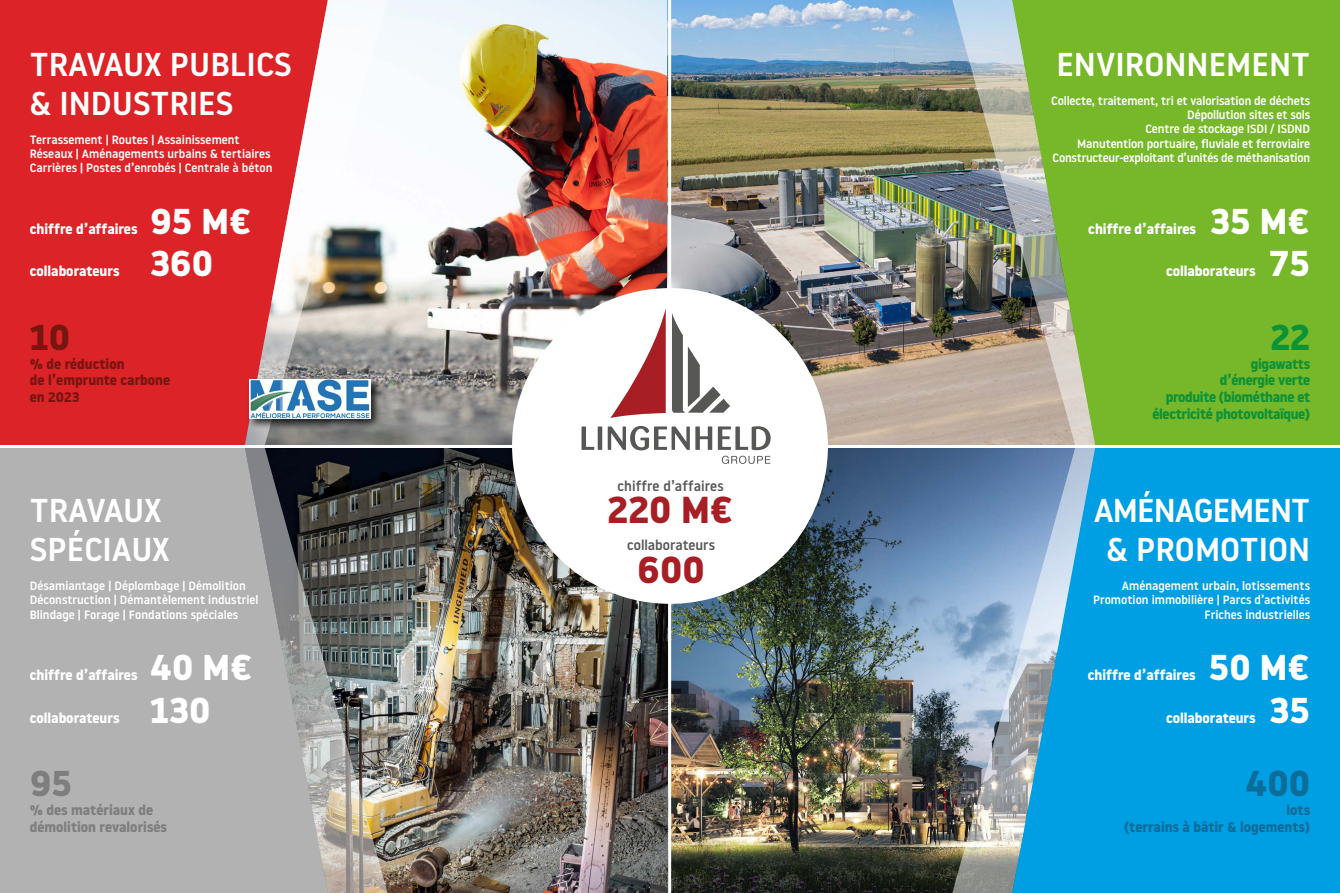
<style>
.page{position:relative;width:1340px;height:893px;background:#fff}
.page>*{position:absolute;margin:0;border:0;box-sizing:border-box;transform-origin:0 0}
.t1{font:700 37.5px "Noway";color:#a71e25}
.t2{font:700 35.85px "Noway";color:#fff}
.t3{font:700 35.85px "Noway";color:#0e6c99}
.t4{font:700 35.85px "Noway";color:#761610}
.t5{font:700 35.85px "Noway";color:#7e7e7e}
.t6{font:700 35.85px "Noway";color:#0c9337}
.t7{font:500 33px/39px "Noway";color:#fff}
.t8{font:500 33px/39px "Noway";letter-spacing:-.03em;color:#fff;text-align:center}
.t9{font:700 13.95px "Noway";color:#fff}
.t10{font:700 13.95px/16.6px "Noway";letter-spacing:-.025em;color:#0f9237;text-align:right}
.t11{font:700 13.95px/16.6px "Noway";color:#761610}
.t12{font:700 13.95px/16.6px "Noway";color:#7e7e7e}
.t13{font:500 13.95px "Noway";color:#575756}
.t14{font:700 13.95px/16.6px "Noway";color:#0e6c99;text-align:right}
.t15{font:500 12px/14.4px "Noway";color:#fff;text-align:right}
</style>
<div class="page">
<img style="left:393px;top:0;width:275px;height:445px">
<img style="left:393px;top:448px;width:275px;height:445px">
<img style="left:671px;top:0;width:275px;height:445px">
<img style="left:671px;top:448px;width:275px;height:445px">
<div style="left:1095px;top:448px;width:244px;height:445px;background:#009fe3"></div>
<div style="left:1095px;top:0;width:244px;height:445px;background:#76b82a"></div>
<div style="left:0;top:0;width:244px;height:445px;background:#dc2327"></div>
<div style="left:0;top:448px;width:244px;height:445px;background:#b3b2b2"></div>
<div style="left:512px;top:288px;width:316px;height:316px;background:#fff;border-radius:50%"></div>
<svg style="left:244px;top:0;width:149px;height:445px"></svg>
<img style="left:244px;top:448px;width:149px;height:445px">
<img style="left:946px;top:0;width:149px;height:445px">
<svg style="left:946px;top:448px;width:149px;height:445px;background:#6ba4c6"></svg>
<svg style="left:581px;top:426px;width:189px;height:24px"></svg>
<svg style="left:610px;top:311px;width:55px;height:107px"></svg>
<svg style="left:672px;top:313px;width:58px;height:100px"></svg>
<svg style="left:721px;top:456px;width:49px;height:8px"></svg>
<div style="left:247px;top:377px;width:135px;height:53px;background:#000;opacity:.75"></div>
<img style="left:249px;top:379px;width:122px;height:40px">
<h3 class="t7" style="left:30px;top:44px;width:264px">TRAVAUX PUBLICS &amp; INDUSTRIES</h3>
<p class="t15" style="left:30px;top:132px;width:244px;text-align:left">Terrassement | Routes | Assainissement<br>Réseaux | Aménagements urbains &amp; tertiaires<br>Carrières | Postes d’enrobés | Centrale à béton</p>
<h3 class="t7" style="left:1056px;top:44px;width:255px">ENVIRONNEMENT</h3>
<p class="t15" style="left:1051px;top:93px;width:260px">Collecte, traitement, tri et valorisation de déchets Dépollution sites et sols<br>Centre de stockage ISDI / ISDND<br>Manutention portuaire, fluviale et ferroviaire Constructeur-exploitant d’unités de méthanisation</p>
<p class="t9" style="left:30px;top:221px;width:109px">chiffre d’affaires</p>
<p class="t9" style="left:30px;top:263px;width:91px">collaborateurs</p>
<h2 class="t2" style="left:150px;top:200px;width:103px">95 M€</h2>
<h2 class="t2" style="left:150px;top:243px;width:64px">360</h2>
<h2 class="t2" style="left:1210px;top:200px;width:101px">35 M€</h2>
<p class="t9" style="left:1165px;top:263px;width:91px">collaborateurs</p>
<p class="t9" style="left:1088px;top:221px;width:109px">chiffre d’affaires</p>
<h2 class="t2" style="left:1268px;top:243px;width:43px">75</h2>
<h2 class="t4" style="left:30px;top:316px;width:42px">10</h2>
<h2 class="t6" style="left:1270px;top:316px;width:41px">22</h2>
<p class="t11" style="left:30px;top:356px;width:142px">% de réduction<br>de l’emprunte carbone en 2023</p>
<p class="t10" style="left:1152px;top:356px;width:159px">gigawatts<br>d’énergie verte<br>produite (biométhane et électricité photovoltaïque)</p>
<h3 class="t7" style="left:30px;top:491px;width:141px">TRAVAUX<br>SPÉCIAUX</h3>
<p class="t15" style="left:30px;top:578px;width:230px;text-align:left">Désamiantage | Déplombage | Démolition<br>Déconstruction | Démantèlement industriel<br>Blindage | Forage | Fondations spéciales</p>
<p class="t13" style="left:617px;top:476px;width:108px">chiffre d’affaires</p>
<h1 class="t1" style="left:607px;top:488px;width:127px">220 M€</h1>
<p class="t13" style="left:627px;top:536px;width:89px">collaborateurs</p>
<h1 class="t1" style="left:637px;top:548px;width:69px">600</h1>
<h3 class="t8" style="left:1093px;top:490px;width:218px">AMÉNAGEMENT &amp; PROMOTION</h3>
<p class="t15" style="left:1093px;top:578px;width:218px">Aménagement urbain, lotissements<br>Promotion immobilière | Parcs d’activités<br>Friches industrielles</p>
<p class="t9" style="left:30px;top:667px;width:109px">chiffre d’affaires</p>
<p class="t9" style="left:30px;top:710px;width:91px">collaborateurs</p>
<h2 class="t2" style="left:150px;top:647px;width:104px">40 M€</h2>
<h2 class="t2" style="left:150px;top:689px;width:62px">130</h2>
<h2 class="t2" style="left:1208px;top:647px;width:103px">50 M€</h2>
<p class="t9" style="left:1165px;top:710px;width:91px">collaborateurs</p>
<p class="t9" style="left:1087px;top:667px;width:109px">chiffre d’affaires</p>
<h2 class="t2" style="left:1269px;top:689px;width:42px">35</h2>
<h2 class="t5" style="left:30px;top:763px;width:44px">95</h2>
<h2 class="t3" style="left:1245px;top:763px;width:66px">400</h2>
<p class="t12" style="left:30px;top:802px;width:139px">% des matériaux de démolition revalorisés</p>
<p class="t14" style="left:1124px;top:802px;width:188px">lots<br>(terrains à bâtir &amp; logements)</p>
</div>
